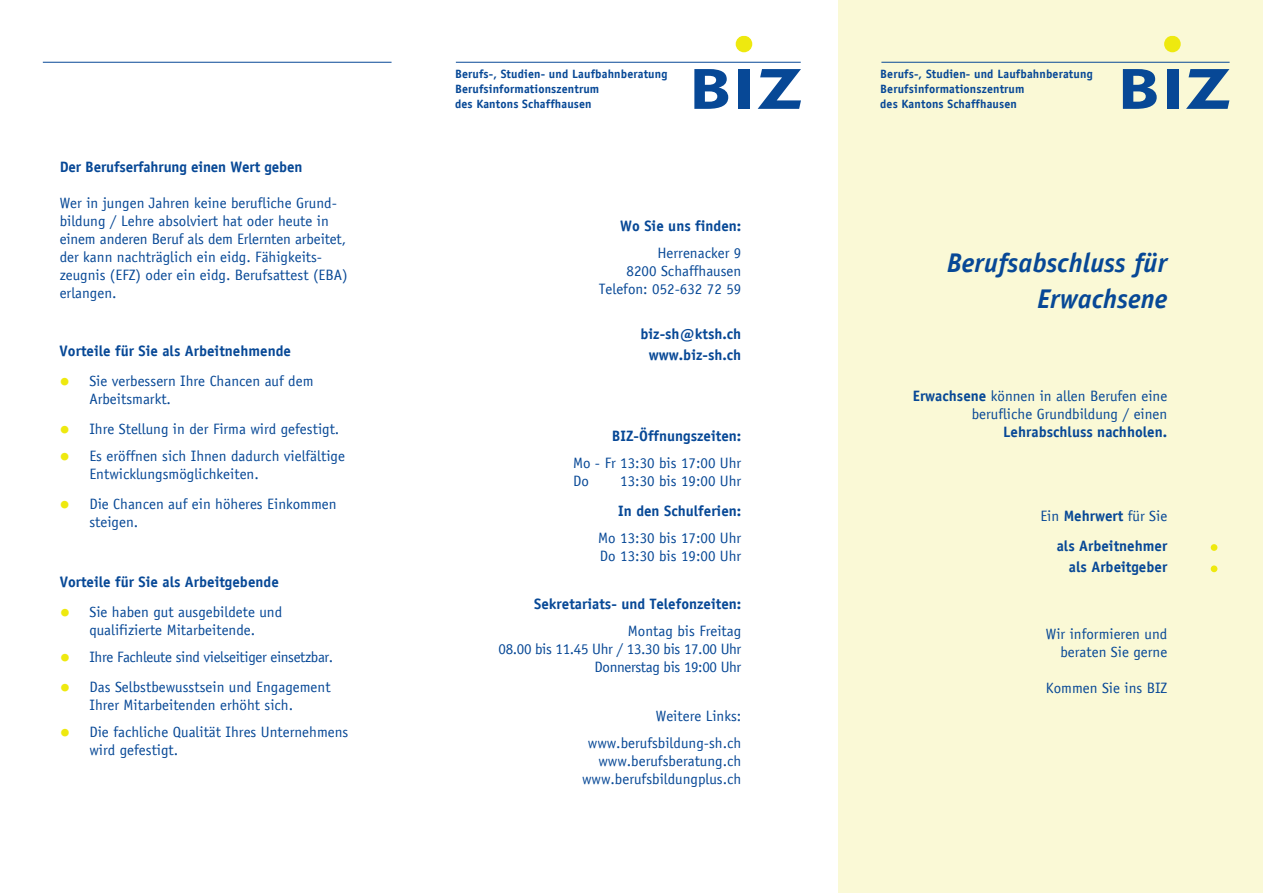
<style>
.page{position:relative;width:1263px;height:893px;background:#fff}
.page>*{position:absolute;margin:0;border:0;box-sizing:border-box;transform-origin:0 0}
.t1{font:italic 700 27px/36px "Officina Sans";letter-spacing:.005em;color:#074896;text-align:right}
.t2{font:15px/18px "Officina Sans";color:#074896}
.t3{font:700 15px "Officina Sans";color:#074896}
.t4{font:15px "Officina Sans";letter-spacing:-.025em;color:#074896}
.t5{font:700 12px "Officina Sans";letter-spacing:.01em;color:#074896}
.s1{font-size:21px;color:#eee90f}
.s2{font-weight:700}
</style>
<div class="page">
<div style="left:839px;top:0;width:424px;height:893px;background:#faf9d6"></div>
<hr style="left:43px;top:62px;width:349px;height:1px;background:#074896">
<hr style="left:456px;top:62px;width:345px;height:1px;background:#074896">
<hr style="left:881px;top:62px;width:348px;height:1px;background:#074896">
<div style="left:736px;top:36px;width:16px;height:16px;background:#eee90f;border-radius:50%"></div>
<svg style="left:694px;top:69px;width:34px;height:40px"></svg>
<div style="left:738px;top:69px;width:12px;height:40px;background:#074896"></div>
<svg style="left:758px;top:69px;width:43px;height:40px"></svg>
<div style="left:1164px;top:36px;width:17px;height:16px;background:#eee90f;border-radius:50%"></div>
<svg style="left:1123px;top:69px;width:34px;height:40px"></svg>
<div style="left:1167px;top:69px;width:11px;height:40px;background:#074896"></div>
<svg style="left:1186px;top:69px;width:43px;height:40px"></svg>
<div style="left:1211px;top:565px;width:6px;height:7px;background:#eee90f;border-radius:50%"></div>
<div style="left:1211px;top:544px;width:6px;height:7px;background:#eee90f;border-radius:50%"></div>
<p class="t3" style="left:60px;top:157px;width:244px">Der Berufserfahrung einen Wert geben</p>
<p class="t2" style="left:60px;top:194px;width:290px">Wer in jungen Jahren keine berufliche Grund&shy;bildung / Lehre absolviert hat oder heute in einem anderen Beruf als dem Erlernten arbeitet, der kann nachträglich ein eidg. Fähigkeits&shy;zeugnis (EFZ) oder ein eidg. Berufsattest (EBA) erlangen.</p>
<p class="t3" style="left:60px;top:341px;width:233px">Vorteile für Sie als Arbeitnehmende</p>
<p class="t2" style="left:89px;top:372px;width:226px;text-indent:-30px"><span class="s1">•</span> Sie verbessern Ihre Chancen auf dem<br>Arbeitsmarkt.</p>
<p class="t2" style="left:60px;top:420px;width:281px"><span class="s1">•</span> Ihre Stellung in der Firma wird gefestigt.</p>
<p class="t2" style="left:89px;top:447px;width:257px;text-indent:-30px"><span class="s1">•</span> Es eröffnen sich Ihnen dadurch vielfältige<br>Entwicklungsmöglichkeiten.</p>
<p class="t2" style="left:89px;top:495px;width:249px;text-indent:-30px"><span class="s1">•</span> Die Chancen auf ein höheres Einkommen steigen.</p>
<p class="t3" style="left:60px;top:572px;width:221px">Vorteile für Sie als Arbeitgebende</p>
<p class="t2" style="left:60px;top:602px;width:224px;text-align:center"><span class="s1">•</span> Sie haben gut ausgebildete und qualifizierte Mitarbeitende.</p>
<p class="t4" style="left:60px;top:648px;width:275px"><span class="s1">•</span> Ihre Fachleute sind vielseitiger einsetzbar.</p>
<p class="t2" style="left:60px;top:677px;width:272px;text-align:center"><span class="s1">•</span> Das Selbstbewusstsein und Engagement<br>Ihrer Mitarbeitenden erhöht sich.</p>
<p class="t2" style="left:89px;top:722px;width:260px;text-indent:-30px"><span class="s1">•</span> Die fachliche Qualität Ihres Unternehmens wird gefestigt.</p>
<p class="t5" style="left:455px;top:67px;width:214px">Berufs-, Studien- und Laufbahnberatung</p>
<p class="t5" style="left:455px;top:82px;width:146px">Berufsinformationszentrum</p>
<p class="t5" style="left:455px;top:97px;width:138px">des Kantons Schaffhausen</p>
<p class="t3" style="left:620px;top:217px;width:123px">Wo Sie uns finden:</p>
<p class="t2" style="left:657px;top:244px;width:85px">Herrenacker 9</p>
<p class="t2" style="left:627px;top:262px;width:116px">8200 Schaffhausen</p>
<p class="t2" style="left:599px;top:280px;width:144px">Telefon: 052-632 72 59</p>
<p class="t3" style="left:640px;top:325px;width:102px">biz-sh@ktsh.ch</p>
<p class="t3" style="left:649px;top:346px;width:94px">www.biz-sh.ch</p>
<p class="t3" style="left:612px;top:427px;width:131px">BIZ-Öffnungszeiten:</p>
<p class="t2" style="left:573px;top:454px;width:170px">Mo - Fr 13:30 bis 17:00 Uhr</p>
<p class="t2" style="left:573px;top:472px;width:17px">Do</p>
<p class="t2" style="left:620px;top:472px;width:123px">13:30 bis 19:00 Uhr</p>
<p class="t3" style="left:618px;top:502px;width:125px">In den Schulferien:</p>
<p class="t2" style="left:598px;top:529px;width:145px">Mo 13:30 bis 17:00 Uhr</p>
<p class="t2" style="left:600px;top:547px;width:143px">Do 13:30 bis 19:00 Uhr</p>
<p class="t3" style="left:534px;top:595px;width:209px">Sekretariats- und Telefonzeiten:</p>
<p class="t2" style="left:628px;top:622px;width:115px">Montag bis Freitag</p>
<p class="t4" style="left:499px;top:640px;width:244px">08.00 bis 11.45 Uhr / 13.30 bis 17.00 Uhr</p>
<p class="t4" style="left:595px;top:658px;width:148px">Donnerstag bis 19:00 Uhr</p>
<p class="t2" style="left:656px;top:707px;width:87px">Weitere Links:</p>
<p class="t2" style="left:588px;top:734px;width:155px">www.berufsbildung-sh.ch</p>
<p class="t2" style="left:598px;top:752px;width:144px">www.berufsberatung.ch</p>
<p class="t2" style="left:582px;top:770px;width:161px">www.berufsbildungplus.ch</p>
<p class="t5" style="left:880px;top:67px;width:214px">Berufs-, Studien- und Laufbahnberatung</p>
<p class="t5" style="left:880px;top:82px;width:146px">Berufsinformationszentrum</p>
<p class="t5" style="left:880px;top:97px;width:138px">des Kantons Schaffhausen</p>
<p class="t1" style="left:947px;top:245px;width:222px">Berufsabschluss für<br>Erwachsene</p>
<p class="t2" style="left:913px;top:386px;width:256px;text-align:right"><span class="s2">Erwachsene</span> können in allen Berufen eine berufliche Grundbildung / einen<br><span class="s2">Lehrabschluss nachholen.</span></p>
<p class="t2" style="left:1040px;top:506px;width:128px">Ein <span class="s2">Mehrwert</span> für Sie</p>
<p class="t3" style="left:1057px;top:536px;width:112px">als Arbeitnehmer</p>
<p class="t3" style="left:1069px;top:557px;width:100px">als Arbeitgeber</p>
<p class="t2" style="left:1046px;top:625px;width:123px;text-align:right">Wir informieren und beraten Sie gerne</p>
<p class="t2" style="left:1046px;top:679px;width:123px">Kommen Sie ins BIZ</p>
</div>
